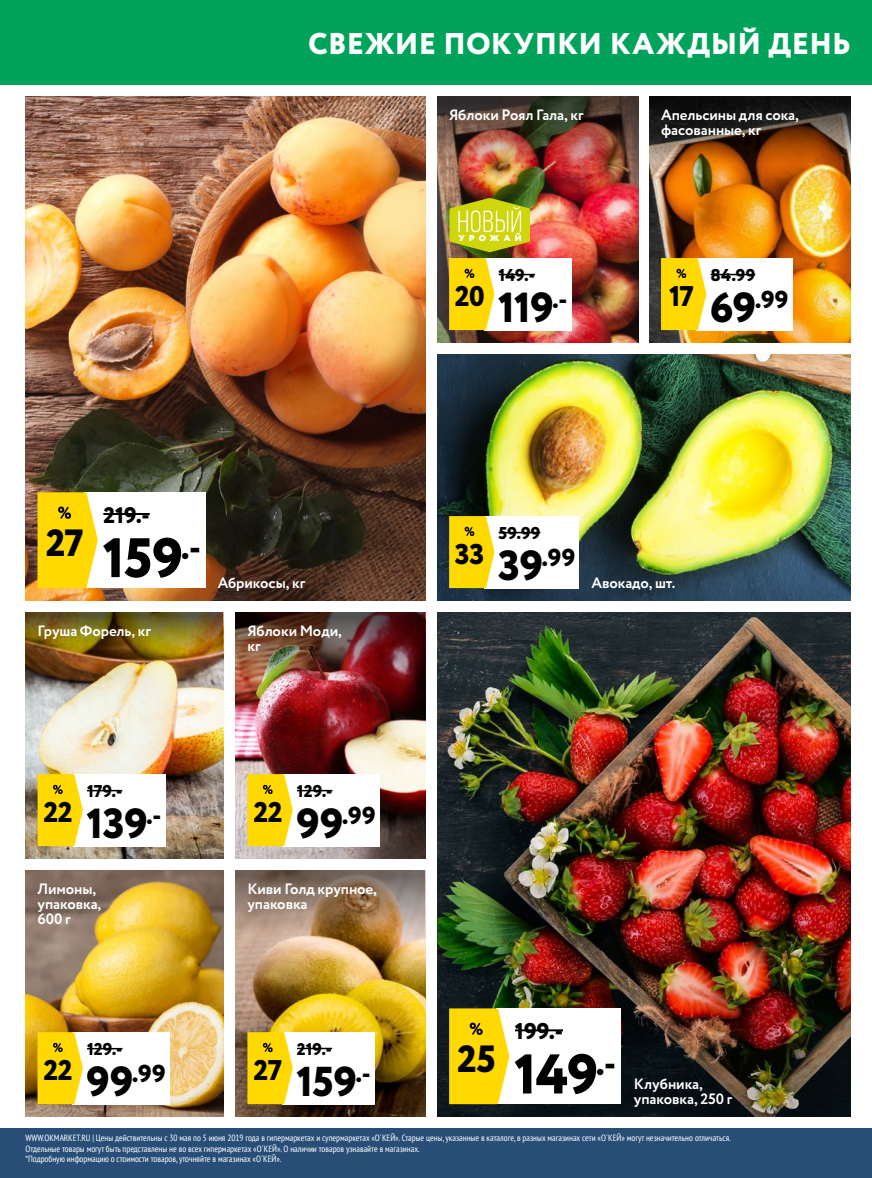
<style>
.page{position:relative;width:872px;height:1178px;background:#fff}
.page>*{position:absolute;margin:0;border:0;box-sizing:border-box;transform-origin:0 0}
.t1{font:800 55.8px "Circe";color:#000}
.t2{font:800 55.5px "Circe";color:#000}
.t3{font:800 42px "Circe";letter-spacing:-.01em;color:#000}
.t4{font:800 41.7px "Circe";color:#000}
.t5{font:800 37.95px "Circe";color:#000}
.t6{font:800 30px "Circe";letter-spacing:.01em;color:#fff}
.t7{font:800 28.5px "Circe";letter-spacing:-.015em;color:#000}
.t8{font:800 24.45px "Circe";letter-spacing:.01em;color:#000}
.t9{font:800 22.8px "Circe";color:#000}
.t10{font:800 22.5px "Circe";color:#000}
.t11{font:800 17.1px "Circe";color:#000}
.t12{font:800 16.95px "Circe";color:#000}
.t13{font:700 15px/15px "Circe";letter-spacing:-.005em;color:#fff}
.t14{font:condensed 9px/10.5px "PT Sans";color:#fff}
.s1{font-size:42px}
</style>
<div class="page">
<div style="left:0;top:1128px;width:872px;height:50px;background:#284e78"></div>
<img style="left:437px;top:354px;width:413px;height:246px">
<img style="left:26px;top:96px;width:399px;height:504px">
<img style="left:437px;top:612px;width:413px;height:504px">
<img style="left:26px;top:870px;width:197px;height:246px">
<img style="left:235px;top:948px;width:190px;height:168px">
<img style="left:26px;top:666px;width:197px;height:192px">
<img style="left:235px;top:694px;width:190px;height:164px">
<img style="left:437px;top:178px;width:202px;height:164px">
<img style="left:649px;top:176px;width:201px;height:166px">
<img style="left:437px;top:96px;width:202px;height:82px">
<img style="left:26px;top:612px;width:197px;height:54px">
<img style="left:235px;top:870px;width:190px;height:78px">
<img style="left:235px;top:612px;width:190px;height:82px">
<img style="left:649px;top:96px;width:201px;height:80px">
<div style="left:283px;top:1032px;width:92px;height:72px;background:#fff"></div>
<hr style="left:297px;top:1048px;width:35px;height:1px;background:#000">
<svg style="left:247px;top:1032px;width:46px;height:72px;background:#f9d819"></svg>
<div style="left:85px;top:492px;width:121px;height:96px;background:#fff"></div>
<hr style="left:103px;top:513px;width:47px;height:2px;background:#000">
<svg style="left:38px;top:492px;width:60px;height:96px;background:#fbd919"></svg>
<div style="left:496px;top:1008px;width:125px;height:96px;background:#fff"></div>
<hr style="left:515px;top:1029px;width:48px;height:2px;background:#000">
<svg style="left:449px;top:1008px;width:60px;height:96px;background:#fad816"></svg>
<div style="left:73px;top:774px;width:92px;height:72px;background:#fff"></div>
<hr style="left:87px;top:790px;width:35px;height:1px;background:#000">
<svg style="left:38px;top:774px;width:45px;height:72px;background:#fbd919"></svg>
<div style="left:484px;top:258px;width:88px;height:72px;background:#fff"></div>
<hr style="left:498px;top:274px;width:37px;height:1px;background:#000">
<svg style="left:449px;top:258px;width:45px;height:72px;background:#fad815"></svg>
<div style="left:73px;top:1032px;width:97px;height:72px;background:#fff"></div>
<hr style="left:87px;top:1048px;width:35px;height:1px;background:#000">
<svg style="left:38px;top:1032px;width:45px;height:72px;background:#fbd919"></svg>
<div style="left:283px;top:774px;width:97px;height:72px;background:#fff"></div>
<hr style="left:297px;top:790px;width:35px;height:1px;background:#000">
<svg style="left:247px;top:774px;width:46px;height:72px;background:#fbd91b"></svg>
<div style="left:484px;top:516px;width:95px;height:72px;background:#fff"></div>
<hr style="left:498px;top:532px;width:42px;height:1px;background:#000">
<svg style="left:449px;top:516px;width:45px;height:72px;background:#fad815"></svg>
<div style="left:696px;top:258px;width:96px;height:72px;background:#fff"></div>
<hr style="left:710px;top:274px;width:45px;height:1px;background:#000">
<svg style="left:661px;top:258px;width:45px;height:72px;background:#fbd916"></svg>
<svg style="left:449px;top:198px;width:81px;height:54px;background:#c1c030"></svg>
<div style="left:0;top:0;width:872px;height:84px;background:#00a35a"></div>
<h3 class="t6" style="left:308px;top:23px;width:544px">СВЕЖИЕ ПОКУПКИ КАЖДЫЙ ДЕНЬ</h3>
<h3 class="t13" style="left:449px;top:108px;width:136px">Яблоки Роял Гала, кг</h3>
<h3 class="t13" style="left:661px;top:108px;width:139px">Апельсины для сока, фасованные, кг</h3>
<h3 class="t11" style="left:498px;top:264px;width:38px">149.-</h3>
<h3 class="t11" style="left:710px;top:264px;width:46px">84.99</h3>
<h3 class="t7" style="left:455px;top:277px;width:31px">20</h3>
<h3 class="t3" style="left:498px;top:279px;width:71px">119<sup>.-</sup></h3>
<h3 class="t7" style="left:669px;top:277px;width:26px">17</h3>
<h3 class="t8" style="left:710px;top:283px;width:80px"><span class="s1">69</span>.99</h3>
<h3 class="t10" style="left:103px;top:500px;width:48px">219.-</h3>
<h3 class="t5" style="left:46px;top:517px;width:40px">27</h3>
<h2 class="t2" style="left:103px;top:520px;width:100px">159<sup>.-</sup></h2>
<h3 class="t13" style="left:218px;top:576px;width:89px">Абрикосы, кг</h3>
<h3 class="t7" style="left:455px;top:535px;width:31px">33</h3>
<h3 class="t11" style="left:498px;top:522px;width:43px">59.99</h3>
<h3 class="t8" style="left:498px;top:541px;width:79px"><span class="s1">39</span>.99</h3>
<h3 class="t13" style="left:591px;top:576px;width:85px">Авокадо, шт.</h3>
<h3 class="t13" style="left:38px;top:624px;width:115px">Груша Форель, кг</h3>
<h3 class="t13" style="left:247px;top:624px;width:96px">Яблоки Моди, кг</h3>
<h3 class="t11" style="left:87px;top:780px;width:37px">179.-</h3>
<h3 class="t11" style="left:297px;top:780px;width:37px">129.-</h3>
<h3 class="t7" style="left:43px;top:793px;width:31px">22</h3>
<h3 class="t3" style="left:86px;top:795px;width:77px">139<sup>.-</sup></h3>
<h3 class="t7" style="left:253px;top:793px;width:31px">22</h3>
<h3 class="t8" style="left:296px;top:799px;width:81px"><span class="s1">99</span>.99</h3>
<h3 class="t13" style="left:38px;top:882px;width:65px">Лимоны, упаковка,<br>600 г</h3>
<h3 class="t13" style="left:247px;top:882px;width:131px">Киви Голд крупное, упаковка</h3>
<h3 class="t9" style="left:515px;top:1016px;width:49px">199.-</h3>
<h3 class="t7" style="left:43px;top:1051px;width:31px">22</h3>
<h3 class="t11" style="left:87px;top:1038px;width:37px">129.-</h3>
<h3 class="t8" style="left:86px;top:1057px;width:81px"><span class="s1">99</span>.99</h3>
<h3 class="t7" style="left:254px;top:1051px;width:30px">27</h3>
<h3 class="t12" style="left:297px;top:1038px;width:37px">219.-</h3>
<h3 class="t4" style="left:296px;top:1053px;width:76px">159<sup>.-</sup></h3>
<h3 class="t5" style="left:457px;top:1033px;width:40px">25</h3>
<h1 class="t1" style="left:514px;top:1036px;width:103px">149<sup>.-</sup></h1>
<h3 class="t13" style="left:634px;top:1077px;width:100px">Клубника, упаковка, 250 г</h3>
<p class="t14" style="left:26px;top:1132px;width:706px">WWW.OKMARKET.RU | Цены действительны с 30 мая по 5 июня 2019 года в гипермаркетах и супермаркетах «О´КЕЙ». Старые цены, указанные в каталоге, в разных магазинах сети «О´КЕЙ» могут незначительно отличаться.<br>Отдельные товары могут быть представлены не во всех гипермаркетах «О´КЕЙ». О наличии товаров узнавайте в магазинах.<br>*Подробную информацию о стоимости товаров, уточняйте в магазинах «О´КЕЙ».</p>
</div>
